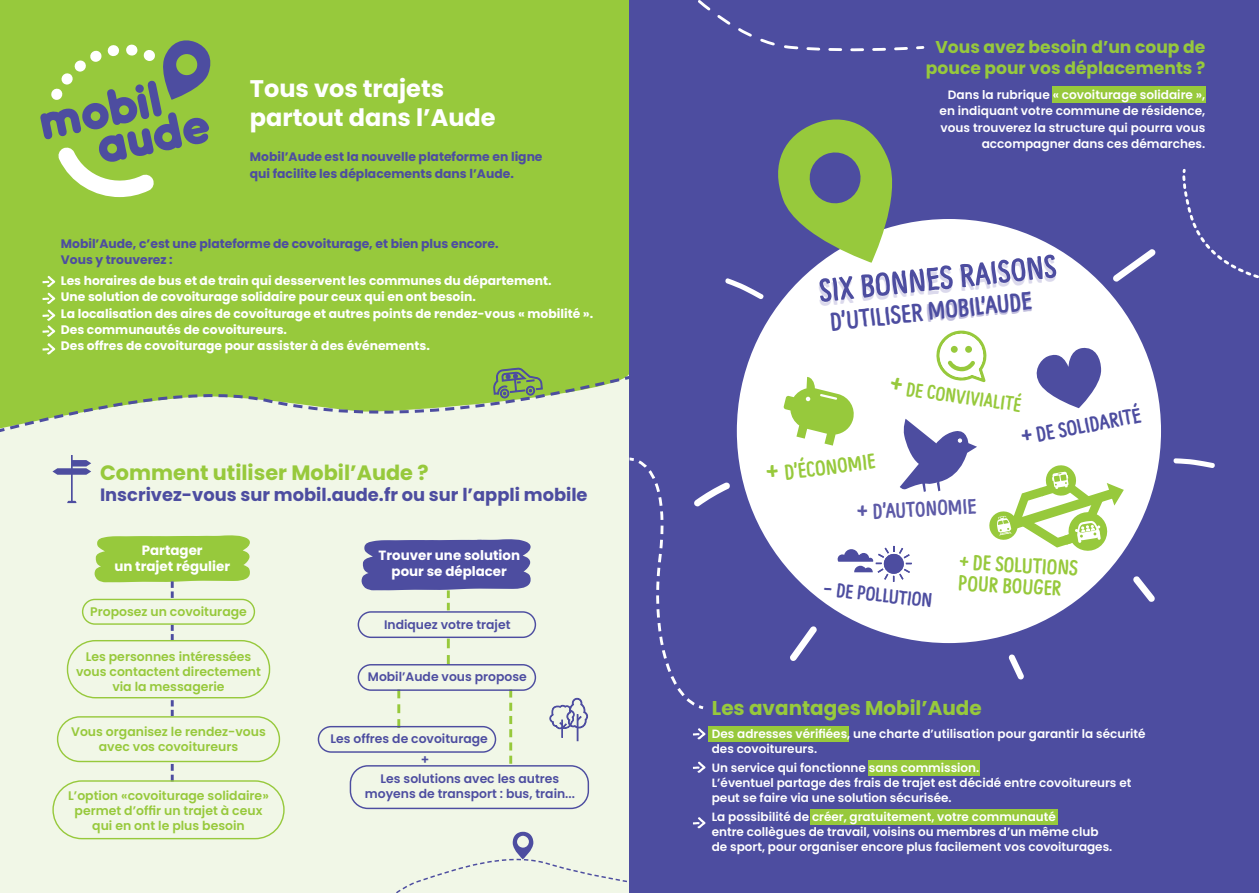
<style>
.page{position:relative;width:1259px;height:893px;background:#fff}
.page>*{position:absolute;margin:0;border:0;box-sizing:border-box;transform-origin:0 0}
.t1{font:700 31.95px "Supernettcn";color:#dbd9ec}
.t2{font:700 25.05px "Supernettcn";color:#4d4da0}
.t3{font:700 24px/28.8px "Poppins";color:#fff}
.t4{font:700 21px/21px "Supernettcn";color:#97c93c}
.t5{font:700 21px "Supernettcn";color:#4d4da0}
.t6{font:700 21px "Supernettcn";color:#5d5aa7}
.t7{font:700 20.85px "Poppins";color:#97c93c}
.t8{font:700 19.95px "Poppins";color:#97c93c}
.t9{font:700 19.5px "Supernettcn";color:#97c93c}
.t10{font:700 19.5px "Supernettcn";color:#4d4da0}
.t11{font:700 17.85px "Poppins";color:#4d4da0}
.t12{font:700 17.1px/21.5px "Poppins";color:#97c93c;text-align:center}
.t13{font:700 13.35px/16px "Poppins";color:#fff;text-align:center}
.t14{font:600 12.75px "Poppins";color:#4d4da0}
.t15{font:600 12.45px/15px "Poppins";color:#97c93c;text-align:center}
.t16{font:700 12.3px/16.5px "Poppins";color:#fff}
.t17{font:700 12.3px/17.1px "Poppins";color:#4d4da0}
.t18{font:600 12.3px/14.9px "Poppins";color:#4d4da0;text-align:center}
.t19{font:600 12.15px/16.5px "Poppins";color:#fff;text-align:right}
.t20{font:600 12px/15px "Poppins";color:#fff}
.s1{font-size:27.45px}
.s2{font-size:24.45px}
.s3{font-size:24.15px}
.s4{font-size:20.25px}
.s5{font-size:21.15px}
</style>
<div class="page">
<div style="left:0;top:435px;width:629px;height:458px;background:#f1f7e7"></div>
<div style="left:0;top:0;width:629px;height:367px;background:#97c93c"></div>
<div style="left:629px;top:0;width:630px;height:893px;background:#4d4da0"></div>
<div style="left:737px;top:219px;width:424px;height:424px;background:#fff;border-radius:50%"></div>
<svg style="left:40px;top:38px;width:174px;height:159px;background:#8fb163"></svg>
<svg style="left:52px;top:455px;width:39px;height:48px;background:#cdd2d7"></svg>
<svg style="left:43px;top:276px;width:12px;height:11px"></svg>
<svg style="left:693px;top:728px;width:12px;height:11px"></svg>
<svg style="left:693px;top:762px;width:12px;height:11px"></svg>
<svg style="left:693px;top:817px;width:12px;height:11px"></svg>
<svg style="left:43px;top:343px;width:12px;height:11px"></svg>
<svg style="left:43px;top:293px;width:12px;height:44px"></svg>
<svg style="left:0;top:367px;width:629px;height:68px;background:#bbd88b"></svg>
<div style="left:708px;top:726px;width:141px;height:15px;background:#97c93c"></div>
<div style="left:1051px;top:86px;width:154px;height:16px;background:#97c93c"></div>
<div style="left:810px;top:809px;width:248px;height:15px;background:#97c93c"></div>
<div style="left:868px;top:760px;width:111px;height:16px;background:#97c93c"></div>
<svg style="left:171px;top:625px;width:3px;height:15px"></svg>
<svg style="left:95px;top:535px;width:155px;height:63px;background:#b1d66f"></svg>
<svg style="left:361px;top:539px;width:169px;height:71px;background:#8284b6"></svg>
<svg style="left:447px;top:639px;width:3px;height:25px"></svg>
<svg style="left:397px;top:691px;width:3px;height:35px"></svg>
<svg style="left:509px;top:691px;width:3px;height:73px"></svg>
<svg style="left:171px;top:700px;width:3px;height:16px"></svg>
<svg style="left:171px;top:764px;width:3px;height:16px"></svg>
<div style="left:82px;top:599px;width:173px;height:26px;border:1px solid #97c93c;border-radius:12px"></div>
<div style="left:358px;top:611px;width:178px;height:27px;border:1px solid #4d4da0;border-radius:13px"></div>
<div style="left:358px;top:664px;width:178px;height:27px;border:1px solid #4d4da0;border-radius:13px"></div>
<div style="left:350px;top:765px;width:239px;height:44px;border:1px solid #4d4da0;border-radius:17px"></div>
<div style="left:318px;top:726px;width:178px;height:27px;border:1px solid #4d4da0;border-radius:13px"></div>
<div style="left:67px;top:640px;width:203px;height:58px;border:1px solid #97c93c;border-radius:28px"></div>
<div style="left:57px;top:716px;width:223px;height:46px;border:1px solid #97c93c;border-radius:22px"></div>
<div style="left:52px;top:780px;width:233px;height:59px;border:1px solid #97c93c;border-radius:29px"></div>
<svg style="left:549px;top:698px;width:39px;height:43px;background:#ccd0d6"></svg>
<svg style="left:698px;top:0;width:227px;height:51px"></svg>
<svg style="left:1036px;top:347px;width:65px;height:61px"></svg>
<svg style="left:783px;top:377px;width:71px;height:69px"></svg>
<svg style="left:900px;top:419px;width:77px;height:73px"></svg>
<svg style="left:989px;top:465px;width:134px;height:88px"></svg>
<svg style="left:1008px;top:654px;width:16px;height:26px"></svg>
<svg style="left:1173px;top:168px;width:86px;height:300px"></svg>
<svg style="left:627px;top:456px;width:103px;height:255px"></svg>
<svg style="left:1113px;top:249px;width:43px;height:33px"></svg>
<svg style="left:1133px;top:576px;width:22px;height:26px"></svg>
<svg style="left:790px;top:626px;width:27px;height:35px"></svg>
<svg style="left:725px;top:119px;width:331px;height:183px"></svg>
<svg style="left:837px;top:546px;width:75px;height:36px"></svg>
<svg style="left:936px;top:331px;width:51px;height:51px"></svg>
<div style="left:951px;top:346px;width:6px;height:7px;background:#97c93c;border-radius:50%"></div>
<div style="left:965px;top:346px;width:7px;height:7px;background:#97c93c;border-radius:50%"></div>
<div style="left:336px;top:832px;width:293px;height:61px;background:#f1f7e7"></div>
<h3 class="t3" style="left:250px;top:75px;width:247px">Tous vos trajets partout dans l’Aude</h3>
<p class="t17" style="left:250px;top:148px;width:294px">Mobil’Aude est la nouvelle plateforme en ligne qui facilite les déplacements dans l’Aude.</p>
<p class="t17" style="left:61px;top:235px;width:439px;line-height:16.5px">Mobil’Aude, c’est une plateforme de covoiturage, et bien plus encore.<br>Vous y trouverez :</p>
<p class="t16" style="left:61px;top:272px;width:534px">Les horaires de bus et de train qui desservent les communes du département.<br>Une solution de covoiturage solidaire pour ceux qui en ont besoin.<br>La localisation des aires de covoiturage et autres points de rendez-vous « mobilité ».<br>Des communautés de covoitureurs.<br>Des offres de covoiturage pour assister à des événements.</p>
<h3 class="t7" style="left:100px;top:460px;width:330px">Comment utiliser Mobil’Aude ?</h3>
<h3 class="t11" style="left:100px;top:484px;width:489px">Inscrivez-vous sur mobil.aude.fr ou sur l’appli mobile</h3>
<p class="t13" style="left:114px;top:542px;width:117px">Partager<br>un trajet régulier</p>
<p class="t13" style="left:378px;top:548px;width:143px">Trouver une solution pour se déplacer</p>
<p class="t15" style="left:90px;top:604px;width:158px">Proposez un covoiturage</p>
<p class="t15" style="left:76px;top:649px;width:186px">Les personnes intéressées vous contactent directement via la messagerie</p>
<p class="t15" style="left:71px;top:725px;width:196px">Vous organisez le rendez-vous avec vos covoitureurs</p>
<p class="t15" style="left:68px;top:788px;width:202px">L’option «covoiturage solidaire» permet d’offir un trajet à ceux qui en ont le plus besoin</p>
<p class="t18" style="left:384px;top:617px;width:128px">Indiquez votre trajet</p>
<p class="t18" style="left:368px;top:669px;width:160px">Mobil’Aude vous propose</p>
<p class="t18" style="left:330px;top:731px;width:159px">Les offres de covoiturage</p>
<p class="t18" style="left:365px;top:772px;width:211px">Les solutions avec les autres moyens de transport : bus, train...</p>
<p class="t14" style="left:421px;top:752px;width:10px">+</p>
<h3 class="t12" style="left:926px;top:36px;width:281px">Vous avez besoin d’un coup de pouce pour vos déplacements ?</h3>
<p class="t19" style="left:939px;top:86px;width:267px">Dans la rubrique « covoiturage solidaire », en indiquant votre commune de résidence, vous trouverez la structure qui pourra vous accompagner dans ces démarches.</p>
<h1 class="t1" style="left:816px;top:274px;width:241px;rotate:-6deg">SIX BONNES RAISONS</h1>
<h2 class="t2" style="left:828px;top:305px;width:204px;rotate:-6deg">D’UTILISER MOBIL’AUDE</h2>
<h3 class="t9" style="left:892px;top:374px;width:135px;rotate:8deg"><span class="s1">+</span> DE CONVIVIALITÉ</h3>
<h3 class="t5" style="left:1019px;top:424px;width:123px;rotate:-11deg"><span class="s2">+</span> DE SOLIDARITÉ</h3>
<h3 class="t4" style="left:765px;top:463px;width:112px;rotate:-7deg"><span class="s1">+</span> D’ÉCONOMIE</h3>
<h3 class="t6" style="left:856px;top:498px;width:121px;rotate:-3deg"><span class="s3">+</span> D’AUTONOMIE</h3>
<h3 class="t10" style="left:825px;top:576px;width:111px;rotate:6deg"><span class="s4">-</span> DE POLLUTION</h3>
<h3 class="t4" style="left:960px;top:551px;width:120px;rotate:3deg"><span class="s5">+</span> DE SOLUTIONS<br>POUR BOUGER</h3>
<h3 class="t8" style="left:712px;top:696px;width:271px">Les avantages Mobil’Aude</h3>
<p class="t20" style="left:712px;top:726px;width:435px">Des adresses vérifiées, une charte d’utilisation pour garantir la sécurité des covoitureurs.</p>
<p class="t20" style="left:712px;top:760px;width:421px">Un service qui fonctionne sans commission.<br>L’éventuel partage des frais de trajet est décidé entre covoitureurs et peut se faire via une solution sécurisée.</p>
<p class="t20" style="left:712px;top:809px;width:402px">La possibilité de créer, gratuitement, votre communauté<br>entre collègues de travail, voisins ou membres d’un même club de sport, pour organiser encore plus facilement vos covoiturages.</p>
</div>
